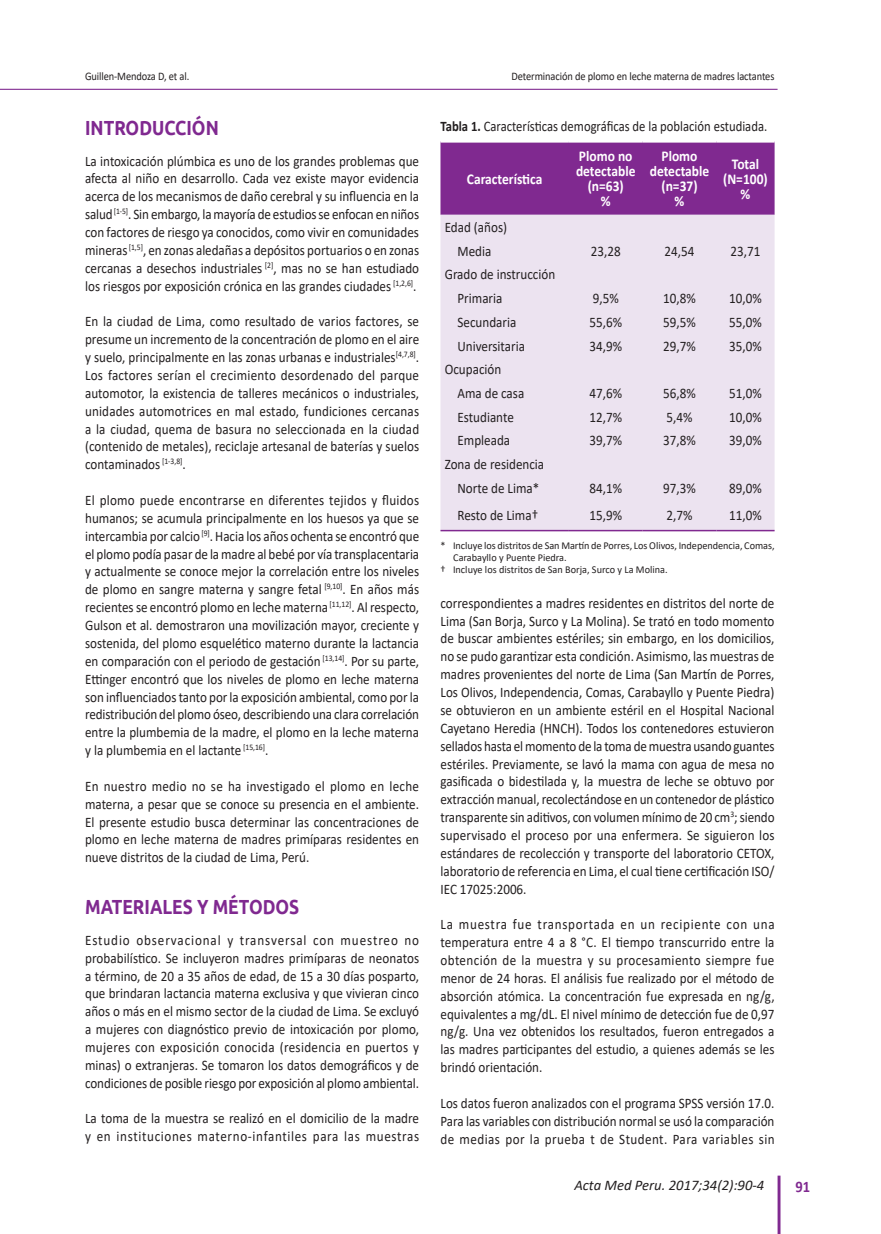
<style>
.page{position:relative;width:881px;height:1234px;background:#fff}
.page>*{position:absolute;margin:0;border:0;box-sizing:border-box;transform-origin:0 0}
._07_SUB{font:700 20.4px "Ubuntu";color:#802990;scale:.85 1}
.t1{font:700 16.05px "Calibri";color:#802990;scale:.9 1}
.CABECERA{font:700 15px/15px "Calibri";color:#fff;text-align:center;scale:.9 1}
.t2{font:italic 14.7px "Calibri";color:#231f20}
._06_TEXTOS{font:14.55px/17.9px "Calibri";color:#231f20;text-align:justify;scale:.9 1}
.CELDA{font:14.55px "Calibri";color:#231f20;scale:.9 1}
._06_TEXTOS-2{font:14.55px/17.9px "Calibri";letter-spacing:.03em;color:#231f20;scale:.9 1}
._06_TEXTOS-3{font:14.55px "Calibri";color:#231f20;scale:.87 1}
.t3{font:11.55px "Calibri";letter-spacing:-.01em;color:#231f20;scale:.9 1}
._04_PIE{font:10.5px/12px "Calibri";letter-spacing:-.005em;color:#231f20}
.s1{font-weight:700}
</style>
<div class="page">
<hr style="left:777px;top:1175px;width:3px;height:58px;background:#802990">
<hr style="left:0;top:89px;width:777px;height:1px;background:#802990">
<div style="left:440px;top:143px;width:334px;height:72px;background:#802990"></div>
<div style="left:440px;top:215px;width:334px;height:314px;background:#ece3f0"></div>
<hr style="left:440px;top:529px;width:128px;height:2px;background:#802990">
<hr style="left:568px;top:529px;width:74px;height:2px;background:#802990">
<hr style="left:642px;top:529px;width:74px;height:2px;background:#802990">
<hr style="left:716px;top:529px;width:58px;height:2px;background:#802990">
<p class="t3" style="left:85px;top:68px;width:117px">Guillen-Mendoza D, et al.</p>
<p class="t3" style="left:511px;top:68px;width:293px">Determinación de plomo en leche materna de madres lactantes</p>
<p class="_07_SUB" style="left:85px;top:114px;width:159px">INTRODUCCIÓN</p>
<p class="_06_TEXTOS" style="left:85px;top:151px;width:372px">La intoxicación plúmbica es uno de los grandes problemas que afecta al niño en desarrollo. Cada vez existe mayor evidencia acerca de los mecanismos de daño cerebral y su influencia en la salud <sup>[1-5]</sup>. Sin embargo, la mayoría de estudios se enfocan en niños con factores de riesgo ya conocidos, como vivir en comunidades mineras <sup>[1,5]</sup>, en zonas aledañas a depósitos portuarios o en zonas cercanas a desechos industriales <sup>[2]</sup>, mas no se han estudiado los riesgos por exposición crónica en las grandes ciudades <sup>[1,2,6]</sup>.</p>
<p class="_06_TEXTOS" style="left:85px;top:312px;width:372px">En la ciudad de Lima, como resultado de varios factores, se presume un incremento de la concentración de plomo en el aire y suelo, principalmente en las zonas urbanas e industriales<sup>[4,7,8]</sup>.<br>Los factores serían el crecimiento desordenado del parque automotor, la existencia de talleres mecánicos o industriales, unidades automotrices en mal estado, fundiciones cercanas a la ciudad, quema de basura no seleccionada en la ciudad (contenido de metales), reciclaje artesanal de baterías y suelos contaminados <sup>[1-3,8]</sup>.</p>
<p class="_06_TEXTOS" style="left:85px;top:491px;width:372px">El plomo puede encontrarse en diferentes tejidos y fluidos humanos; se acumula principalmente en los huesos ya que se intercambia por calcio <sup>[9]</sup>. Hacia los años ochenta se encontró que el plomo podía pasar de la madre al bebé por vía transplacentaria y actualmente se conoce mejor la correlación entre los niveles de plomo en sangre materna y sangre fetal <sup>[9,10]</sup>. En años más recientes se encontró plomo en leche materna <sup>[11,12]</sup>. Al respecto, Gulson et al. demostraron una movilización mayor, creciente y sostenida, del plomo esquelético materno durante la lactancia en comparación con el periodo de gestación <sup>[13,14]</sup>. Por su parte, Ettinger encontró que los niveles de plomo en leche materna son influenciados tanto por la exposición ambiental, como por la redistribución del plomo óseo, describiendo una clara correlación entre la plumbemia de la madre, el plomo en la leche materna y la plumbemia en el lactante <sup>[15,16]</sup>.</p>
<p class="_06_TEXTOS" style="left:85px;top:776px;width:372px">En nuestro medio no se ha investigado el plomo en leche materna, a pesar que se conoce su presencia en el ambiente.<br>El presente estudio busca determinar las concentraciones de plomo en leche materna de madres primíparas residentes en nueve distritos de la ciudad de Lima, Perú.</p>
<p class="_07_SUB" style="left:85px;top:893px;width:253px">MATERIALES Y MÉTODOS</p>
<p class="_06_TEXTOS" style="left:85px;top:930px;width:372px">Estudio observacional y transversal con muestreo no probabilístico. Se incluyeron madres primíparas de neonatos a término, de 20 a 35 años de edad, de 15 a 30 días posparto, que brindaran lactancia materna exclusiva y que vivieran cinco años o más en el mismo sector de la ciudad de Lima. Se excluyó a mujeres con diagnóstico previo de intoxicación por plomo, mujeres con exposición conocida (residencia en puertos y minas) o extranjeras. Se tomaron los datos demográficos y de condiciones de posible riesgo por exposición al plomo ambiental.</p>
<p class="_06_TEXTOS-2" style="left:85px;top:1109px;width:372px">La toma de la muestra se realizó en el domicilio de la madre y en instituciones materno-infantiles para las muestras</p>
<p class="_06_TEXTOS-3" style="left:440px;top:116px;width:377px"><span class="s1">Tabla 1.</span> Características demográficas de la población estudiada.</p>
<p class="CABECERA" style="left:466px;top:171px;width:85px">Característica</p>
<p class="CABECERA" style="left:575px;top:148px;width:68px">Plomo no detectable (n=63)</p>
<p class="CABECERA" style="left:600px;top:193px;width:12px">%</p>
<p class="CABECERA" style="left:649px;top:148px;width:68px">Plomo detectable (n=37)</p>
<p class="CABECERA" style="left:674px;top:193px;width:12px">%</p>
<p class="CABECERA" style="left:723px;top:156px;width:51px">Total (N=100)</p>
<p class="CABECERA" style="left:740px;top:186px;width:12px">%</p>
<p class="CELDA" style="left:444px;top:217px;width:71px">Edad (años)</p>
<p class="CELDA" style="left:457px;top:241px;width:39px">Media</p>
<p class="CELDA" style="left:590px;top:241px;width:35px">23,28</p>
<p class="CELDA" style="left:664px;top:241px;width:35px">24,54</p>
<p class="CELDA" style="left:730px;top:241px;width:35px">23,71</p>
<p class="CELDA" style="left:444px;top:264px;width:124px">Grado de instrucción</p>
<p class="CELDA" style="left:457px;top:288px;width:51px">Primaria</p>
<p class="CELDA" style="left:592px;top:288px;width:30px">9,5%</p>
<p class="CELDA" style="left:663px;top:288px;width:38px">10,8%</p>
<p class="CELDA" style="left:729px;top:288px;width:38px">10,0%</p>
<p class="CELDA" style="left:457px;top:312px;width:67px">Secundaria</p>
<p class="CELDA" style="left:589px;top:312px;width:38px">55,6%</p>
<p class="CELDA" style="left:663px;top:312px;width:38px">59,5%</p>
<p class="CELDA" style="left:729px;top:312px;width:38px">55,0%</p>
<p class="CELDA" style="left:457px;top:335px;width:76px">Universitaria</p>
<p class="CELDA" style="left:589px;top:335px;width:38px">34,9%</p>
<p class="CELDA" style="left:663px;top:335px;width:38px">29,7%</p>
<p class="CELDA" style="left:729px;top:335px;width:38px">35,0%</p>
<p class="CELDA" style="left:444px;top:359px;width:64px">Ocupación</p>
<p class="CELDA" style="left:457px;top:383px;width:76px">Ama de casa</p>
<p class="CELDA" style="left:589px;top:383px;width:38px">47,6%</p>
<p class="CELDA" style="left:663px;top:383px;width:38px">56,8%</p>
<p class="CELDA" style="left:729px;top:383px;width:38px">51,0%</p>
<p class="CELDA" style="left:457px;top:406px;width:64px">Estudiante</p>
<p class="CELDA" style="left:589px;top:406px;width:38px">12,7%</p>
<p class="CELDA" style="left:666px;top:406px;width:30px">5,4%</p>
<p class="CELDA" style="left:729px;top:406px;width:38px">10,0%</p>
<p class="CELDA" style="left:457px;top:430px;width:60px">Empleada</p>
<p class="CELDA" style="left:589px;top:430px;width:38px">39,7%</p>
<p class="CELDA" style="left:663px;top:430px;width:38px">37,8%</p>
<p class="CELDA" style="left:729px;top:430px;width:38px">39,0%</p>
<p class="CELDA" style="left:444px;top:454px;width:112px">Zona de residencia</p>
<p class="CELDA" style="left:457px;top:477px;width:92px">Norte de Lima*</p>
<p class="CELDA" style="left:589px;top:477px;width:38px">84,1%</p>
<p class="CELDA" style="left:663px;top:477px;width:38px">97,3%</p>
<p class="CELDA" style="left:729px;top:477px;width:38px">89,0%</p>
<p class="CELDA" style="left:457px;top:505px;width:91px">Resto de Lima†</p>
<p class="CELDA" style="left:589px;top:505px;width:38px">15,9%</p>
<p class="CELDA" style="left:666px;top:505px;width:30px">2,7%</p>
<p class="CELDA" style="left:729px;top:505px;width:38px">11,0%</p>
<p class="_04_PIE" style="left:453px;top:539px;width:323px;text-indent:-13px">* Incluye los distritos de San Martín de Porres, Los Olivos, Independencia, Comas,<br>Carabayllo y Puente Piedra.</p>
<p class="_04_PIE" style="left:440px;top:563px;width:228px">† Incluye los distritos de San Borja, Surco y La Molina.</p>
<p class="_06_TEXTOS" style="left:440px;top:593px;width:372px">correspondientes a madres residentes en distritos del norte de Lima (San Borja, Surco y La Molina). Se trató en todo momento de buscar ambientes estériles; sin embargo, en los domicilios, no se pudo garantizar esta condición. Asimismo, las muestras de madres provenientes del norte de Lima (San Martín de Porres, Los Olivos, Independencia, Comas, Carabayllo y Puente Piedra) se obtuvieron en un ambiente estéril en el Hospital Nacional Cayetano Heredia (HNCH). Todos los contenedores estuvieron sellados hasta el momento de la toma de muestra usando guantes estériles. Previamente, se lavó la mama con agua de mesa no gasificada o bidestilada y, la muestra de leche se obtuvo por extracción manual, recolectándose en un contenedor de plástico transparente sin aditivos, con volumen mínimo de 20 cm<sup>3</sup>; siendo supervisado el proceso por una enfermera. Se siguieron los estándares de recolección y transporte del laboratorio CETOX, laboratorio de referencia en Lima, el cual tiene certificación ISO/ IEC 17025:2006.</p>
<p class="_06_TEXTOS" style="left:440px;top:914px;width:372px">La muestra fue transportada en un recipiente con una temperatura entre 4 a 8 °C. El tiempo transcurrido entre la obtención de la muestra y su procesamiento siempre fue menor de 24 horas. El análisis fue realizado por el método de absorción atómica. La concentración fue expresada en ng/g, equivalentes a mg/dL. El nivel mínimo de detección fue de 0,97 ng/g. Una vez obtenidos los resultados, fueron entregados a las madres participantes del estudio, a quienes además se les brindó orientación.</p>
<p class="_06_TEXTOS" style="left:440px;top:1093px;width:372px">Los datos fueron analizados con el programa SPSS versión 17.0.<br>Para las variables con distribución normal se usó la comparación de medias por la prueba t de Student. Para variables sin</p>
<p class="t2" style="left:574px;top:1174px;width:191px">Acta Med Peru. 2017;34(2):90-4</p>
<p class="t1" style="left:795px;top:1175px;width:18px">91</p>
</div>
